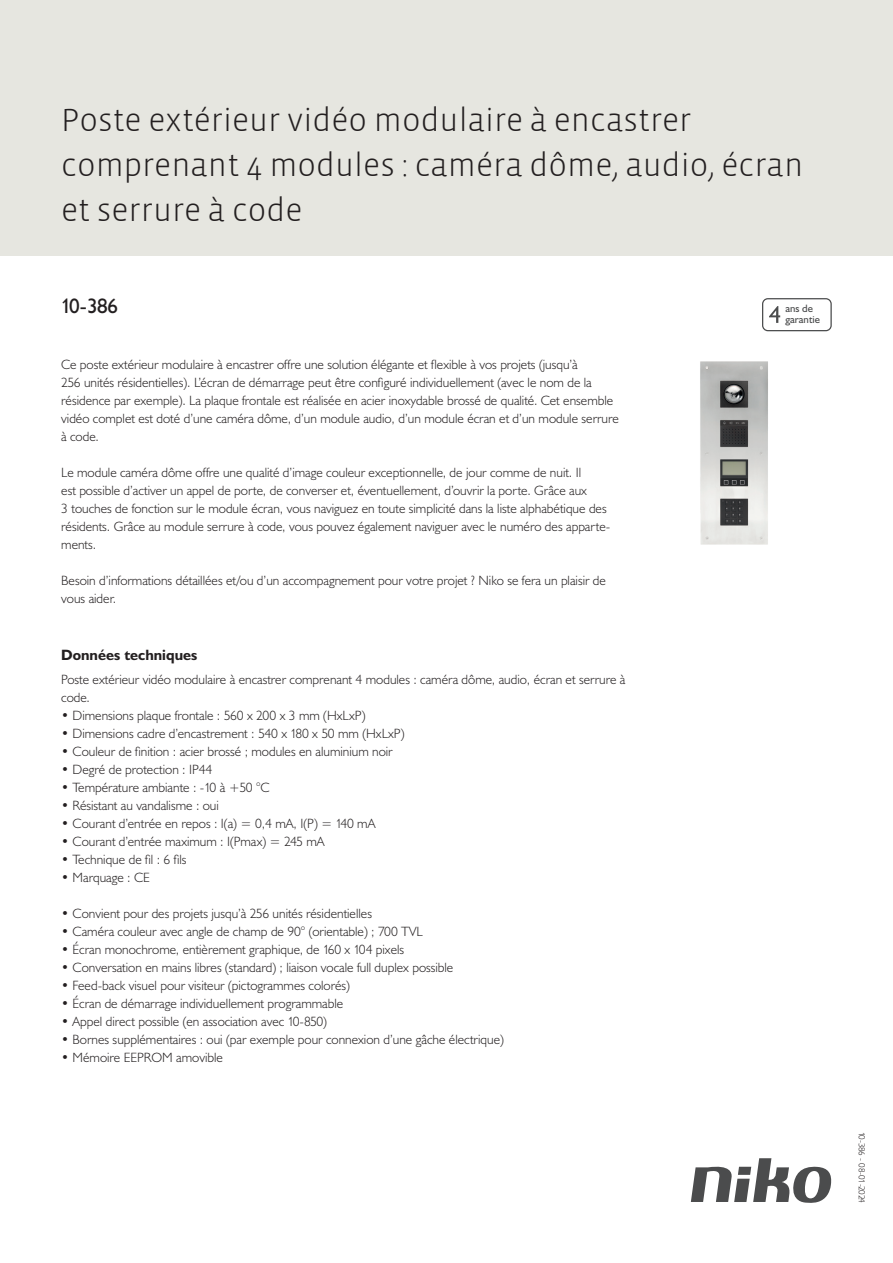
<style>
.page{position:relative;width:893px;height:1263px;background:#fff}
.page>*{position:absolute;margin:0;border:0;box-sizing:border-box;transform-origin:0 0}
.Title_datasheets{font:300 33px/45px "Vista Sans";color:#231f20}
.Article_number{font:21px "Humanist 521 BT";color:#231f20}
.Titles_parts{font:700 15px "Humanist 521 BT";color:#231f20}
.Platte_tekst_CAB{font:300 13.5px/18px "Humanist 521 BT";color:#231f20}
.USP_Bullets{font:300 13.5px "Humanist 521 BT";color:#231f20}
.t1{font:10.8px/10.8px "Humanist 521 BT";color:#4b4c4d}
.Revision{font:300 9px "Humanist 521 BT";letter-spacing:-.055em;color:#231f20}
</style>
<div class="page">
<svg style="left:691px;top:1158px;width:141px;height:45px"></svg>
<div style="left:0;top:0;width:893px;height:255px;background:#e6e6e0"></div>
<svg style="left:762px;top:298px;width:70px;height:33px"></svg>
<img style="left:700px;top:361px;width:68px;height:184px">
<p class="Title_datasheets" style="left:61px;top:98px;width:743px">Poste extérieur vidéo modulaire à encastrer comprenant 4 modules : caméra dôme, audio, écran et serrure à code</p>
<p class="Article_number" style="left:61px;top:293px;width:58px">10-386</p>
<p class="t1" style="left:785px;top:303px;width:36px">ans de garantie</p>
<p class="Platte_tekst_CAB" style="left:61px;top:355px;width:559px">Ce poste extérieur modulaire à encastrer offre une solution élégante et flexible à vos projets (jusqu’à<br>256 unités résidentielles). L’écran de démarrage peut être configuré individuellement (avec le nom de la résidence par exemple). La plaque frontale est réalisée en acier inoxydable brossé de qualité. Cet ensemble vidéo complet est doté d’une caméra dôme, d’un module audio, d’un module écran et d’un module serrure à code.</p>
<p class="Platte_tekst_CAB" style="left:61px;top:463px;width:551px">Le module caméra dôme offre une qualité d’image couleur exceptionnelle, de jour comme de nuit. Il<br>est possible d’activer un appel de porte, de converser et, éventuellement, d’ouvrir la porte. Grâce aux<br>3 touches de fonction sur le module écran, vous naviguez en toute simplicité dans la liste alphabétique des résidents. Grâce au module serrure à code, vous pouvez également naviguer avec le numéro des apparte&shy;ments.</p>
<p class="Platte_tekst_CAB" style="left:61px;top:571px;width:546px">Besoin d’informations détaillées et/ou d’un accompagnement pour votre projet ? Niko se fera un plaisir de vous aider.</p>
<p class="Titles_parts" style="left:61px;top:645px;width:138px">Données techniques</p>
<p class="Platte_tekst_CAB" style="left:61px;top:670px;width:566px">Poste extérieur vidéo modulaire à encastrer comprenant 4 modules : caméra dôme, audio, écran et serrure à code.</p>
<p class="USP_Bullets" style="left:61px;top:707px;width:306px">• Dimensions plaque frontale : 560 x 200 x 3 mm (HxLxP)</p>
<p class="USP_Bullets" style="left:61px;top:725px;width:345px">• Dimensions cadre d’encastrement : 540 x 180 x 50 mm (HxLxP)</p>
<p class="USP_Bullets" style="left:61px;top:743px;width:333px">• Couleur de finition : acier brossé ; modules en aluminium noir</p>
<p class="USP_Bullets" style="left:61px;top:761px;width:153px">• Degré de protection : IP44</p>
<p class="USP_Bullets" style="left:61px;top:779px;width:210px">• Température ambiante : -10 à +50 °C</p>
<p class="USP_Bullets" style="left:61px;top:797px;width:159px">• Résistant au vandalisme : oui</p>
<p class="USP_Bullets" style="left:61px;top:815px;width:316px">• Courant d’entrée en repos : I(a) = 0,4 mA, I(P) = 140 mA</p>
<p class="USP_Bullets" style="left:61px;top:833px;width:265px">• Courant d’entrée maximum : I(Pmax) = 245 mA</p>
<p class="USP_Bullets" style="left:61px;top:851px;width:127px">• Technique de fil : 6 fils</p>
<p class="USP_Bullets" style="left:61px;top:869px;width:90px">• Marquage : CE</p>
<p class="USP_Bullets" style="left:61px;top:905px;width:312px">• Convient pour des projets jusqu’à 256 unités résidentielles</p>
<p class="USP_Bullets" style="left:61px;top:923px;width:363px">• Caméra couleur avec angle de champ de 90° (orientable) ; 700 TVL</p>
<p class="USP_Bullets" style="left:61px;top:941px;width:344px">• Écran monochrome, entièrement graphique, de 160 x 104 pixels</p>
<p class="USP_Bullets" style="left:61px;top:959px;width:394px">• Conversation en mains libres (standard) ; liaison vocale full duplex possible</p>
<p class="USP_Bullets" style="left:61px;top:977px;width:290px">• Feed-back visuel pour visiteur (pictogrammes colorés)</p>
<p class="USP_Bullets" style="left:61px;top:995px;width:284px">• Écran de démarrage individuellement programmable</p>
<p class="USP_Bullets" style="left:61px;top:1013px;width:267px">• Appel direct possible (en association avec 10-850)</p>
<p class="USP_Bullets" style="left:61px;top:1031px;width:444px">• Bornes supplémentaires : oui (par exemple pour connexion d’une gâche électrique)</p>
<p class="USP_Bullets" style="left:61px;top:1049px;width:163px">• Mémoire EEPROM amovible</p>
<p class="Revision" style="left:868px;top:1132px;width:73px;rotate:90deg">10-386 - 08-01-2024</p>
</div>
